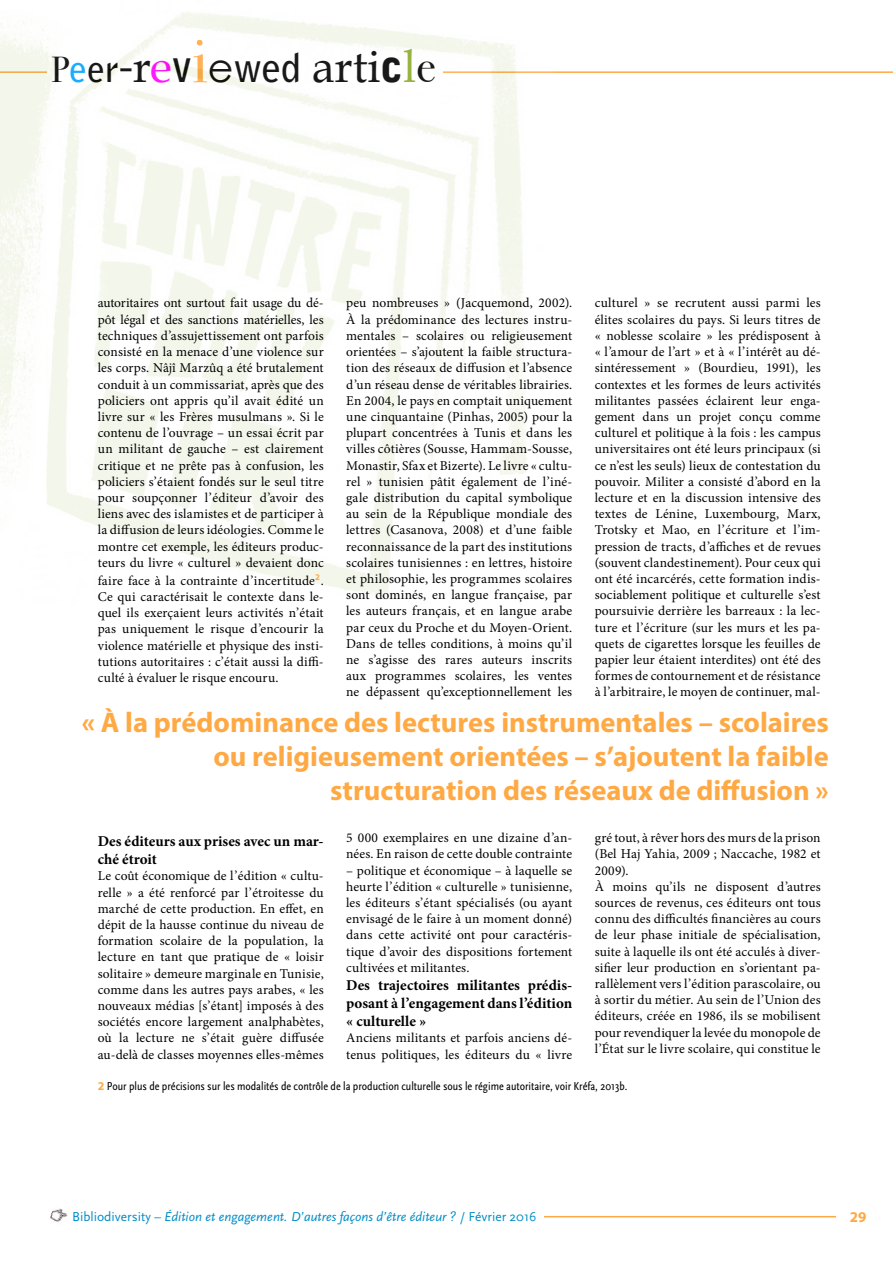
<style>
.page{position:relative;width:893px;height:1263px;background:#fff}
.page>*{position:absolute;margin:0;border:0;box-sizing:border-box;transform-origin:0 0}
.t1{font:45.3px "Book Antiqua";color:#000}
.t2{font:700 28.5px/34.2px "Myriad Pro";color:#ffa944;text-align:right}
.t3{font:700 15px/18px "Minion Pro";color:#000}
.t4{font:700 15px "Myriad Pro";color:#ffa944}
.t5{font:13.5px/16.2px "Minion Pro";letter-spacing:.005em;color:#000;text-align:justify}
.t6{font:italic 13.5px "Scala Sans";color:#008cc7}
.t7{font:12px "Scala Sans Regular Con";color:#000}
.s1{font-family:"Bodoni Svty Two ITCTT Book";font-size:36px}
.s2{font-family:"Bell Gothic Std";font-weight:700;font-size:36px;color:#00a4ff}
.s3{font-family:"Bell Gothic Std";font-weight:700;font-size:36px}
.s4{font-family:"Myriad Pro";font-size:45px}
.s5{color:#f0f}
.s6{font-family:"Bell Gothic Std";font-weight:700}
.s7{font-family:"Bodoni Svty Two ITCTT Book";font-size:62.85px;color:#ffa944}
.s8{font-family:"Century Gothic";font-size:39.6px}
.s9{font-family:"Bell Gothic Std";font-weight:700;font-size:39.6px}
.s10{font-family:"Bell Gothic Std";font-weight:900}
.s11{color:#8dab2d}
.s12{font-family:"Bodoni Svty Two ITCTT Book"}
.s13{font-family:"Myriad Pro";font-weight:700;color:#ffa944}
.s14{font-style:normal}
</style>
<div class="page">
<hr style="left:0;top:71px;width:893px;height:2px;background:#ffa944">
<hr style="left:66px;top:1216px;width:770px;height:1px;background:#ffa944">
<div style="left:65px;top:1210px;width:478px;height:24px;background:#fff"></div>
<img style="left:50px;top:1208px;width:18px;height:14px">
<img style="left:0;top:12px;width:554px;height:585px">
<h1 class="t1" style="left:51px;top:39px;width:386px"><span class="s1">P</span><span class="s2">e</span><span class="s3">er</span><span class="s4">-</span>r<span class="s5">e</span><span class="s6">v</span><span class="s7">i</span><span class="s8">e</span><span class="s9">wed</span> arti<span class="s10">c</span><span class="s11">l</span><span class="s12">e</span></h1>
<p class="t5" style="left:98px;top:295px;width:227px">autoritaires ont surtout fait usage du dé&shy;pôt légal et des sanctions matérielles, les techniques d’assujettissement ont parfois consisté en la menace d’une violence sur les corps. Nâjî Marzûq a été brutalement conduit à un commissariat, après que des policiers ont appris qu’il avait édité un livre sur « les Frères musulmans ». Si le contenu de l’ouvrage – un essai écrit par un militant de gauche – est clairement critique et ne prête pas à confusion, les policiers s’étaient fondés sur le seul titre pour soupçonner l’éditeur d’avoir des liens avec des islamistes et de participer à la diffusion de leurs idéologies. Comme le montre cet exemple, les éditeurs produc&shy;teurs du livre « culturel » devaient donc</p>
<p class="t5" style="left:98px;top:572px;width:227px">faire face à la contrainte d’incertitude<sup>2</sup>.<br>Ce qui caractérisait le contexte dans le&shy;quel ils exerçaient leurs activités n’était pas uniquement le risque d’encourir la violence matérielle et physique des insti&shy;tutions autoritaires : c’était aussi la diffi&shy;culté à évaluer le risque encouru.</p>
<p class="t5" style="left:346px;top:295px;width:227px">peu nombreuses » (Jacquemond, 2002).<br>À la prédominance des lectures instru&shy;mentales – scolaires ou religieusement orientées – s’ajoutent la faible structura&shy;tion des réseaux de diffusion et l’absence d’un réseau dense de véritables librairies.<br>En 2004, le pays en comptait uniquement une cinquantaine (Pinhas, 2005) pour la plupart concentrées à Tunis et dans les villes côtières (Sousse, Hammam-Sousse, Monastir, Sfax et Bizerte). Le livre « cultu&shy;rel » tunisien pâtit également de l’iné&shy;gale distribution du capital symbolique au sein de la République mondiale des lettres (Casanova, 2008) et d’une faible reconnaissance de la part des institutions scolaires tunisiennes : en lettres, histoire et philosophie, les programmes scolaires sont dominés, en langue française, par les auteurs français, et en langue arabe par ceux du Proche et du Moyen-Orient.<br>Dans de telles conditions, à moins qu’il ne s’agisse des rares auteurs inscrits aux programmes scolaires, les ventes ne dépassent qu’exceptionnellement les</p>
<p class="t5" style="left:595px;top:295px;width:227px">culturel » se recrutent aussi parmi les élites scolaires du pays. Si leurs titres de « noblesse scolaire » les prédisposent à « l’amour de l’art » et à « l’intérêt au dé&shy;sintéressement » (Bourdieu, 1991), les contextes et les formes de leurs activités militantes passées éclairent leur enga&shy;gement dans un projet conçu comme culturel et politique à la fois : les campus universitaires ont été leurs principaux (si ce n’est les seuls) lieux de contestation du pouvoir. Militer a consisté d’abord en la lecture et en la discussion intensive des textes de Lénine, Luxembourg, Marx, Trotsky et Mao, en l’écriture et l’im&shy;pression de tracts, d’affiches et de revues (souvent clandestinement). Pour ceux qui ont été incarcérés, cette formation indis&shy;sociablement politique et culturelle s’est poursuivie derrière les barreaux : la lec&shy;ture et l’écriture (sur les murs et les pa&shy;quets de cigarettes lorsque les feuilles de papier leur étaient interdites) ont été des formes de contournement et de résistance à l’arbitraire, le moyen de continuer, mal-</p>
<h2 class="t2" style="left:82px;top:704px;width:748px">« À la prédominance des lectures instrumentales – scolaires ou religieusement orientées – s’ajoutent la faible structuration des réseaux de diffusion »</h2>
<p class="t5" style="left:346px;top:830px;width:227px">5 000 exemplaires en une dizaine d’an&shy;nées. En raison de cette double contrainte</p>
<p class="t5" style="left:346px;top:862px;width:227px">– politique et économique – à laquelle se heurte l’édition « culturelle » tunisienne, les éditeurs s’étant spécialisés (ou ayant envisagé de le faire à un moment donné) dans cette activité ont pour caractéris&shy;tique d’avoir des dispositions fortement cultivées et militantes.</p>
<p class="t3" style="left:346px;top:976px;width:227px;text-align:justify">Des trajectoires militantes prédis&shy;posant à l’engagement dans l’édition « culturelle »</p>
<p class="t5" style="left:346px;top:1030px;width:227px">Anciens militants et parfois anciens dé&shy;tenus politiques, les éditeurs du « livre</p>
<p class="t5" style="left:595px;top:830px;width:227px;text-align:left">gré tout, à rêver hors des murs de la prison (Bel Haj Yahia, 2009 ; Naccache, 1982 et 2009).<br>À moins qu’ils ne disposent d’autres sources de revenus, ces éditeurs ont tous connu des difficultés financières au cours de leur phase initiale de spécialisation, suite à laquelle ils ont été acculés à diver&shy;sifier leur production en s’orientant pa&shy;rallèlement vers l’édition parascolaire, ou à sortir du métier. Au sein de l’Union des éditeurs, créée en 1986, ils se mobilisent pour revendiquer la levée du monopole de l’État sur le livre scolaire, qui constitue le</p>
<p class="t7" style="left:98px;top:1080px;width:531px"><span class="s13">2</span> Pour plus de précisions sur les modalités de contrôle de la production culturelle sous le régime autoritaire, voir Kréfa, 2013b.</p>
<p class="t3" style="left:98px;top:832px;width:227px">Des éditeurs aux prises avec un mar&shy;ché étroit</p>
<p class="t5" style="left:98px;top:868px;width:227px">Le coût économique de l’édition « cultu&shy;relle » a été renforcé par l’étroitesse du marché de cette production. En effet, en dépit de la hausse continue du niveau de formation scolaire de la population, la lecture en tant que pratique de « loisir solitaire » demeure marginale en Tunisie, comme dans les autres pays arabes, « les nouveaux médias [s’étant] imposés à des sociétés encore largement analphabètes, où la lecture ne s’était guère diffusée au-delà de classes moyennes elles-mêmes</p>
<p class="t6" style="left:72px;top:1209px;width:466px"><span class="s14">Bibliodiversity</span> – Édition et engagement. D’autres façons d’être éditeur ? <span class="s14">/ Février 2016</span></p>
<p class="t4" style="left:850px;top:1207px;width:18px">29</p>
</div>
